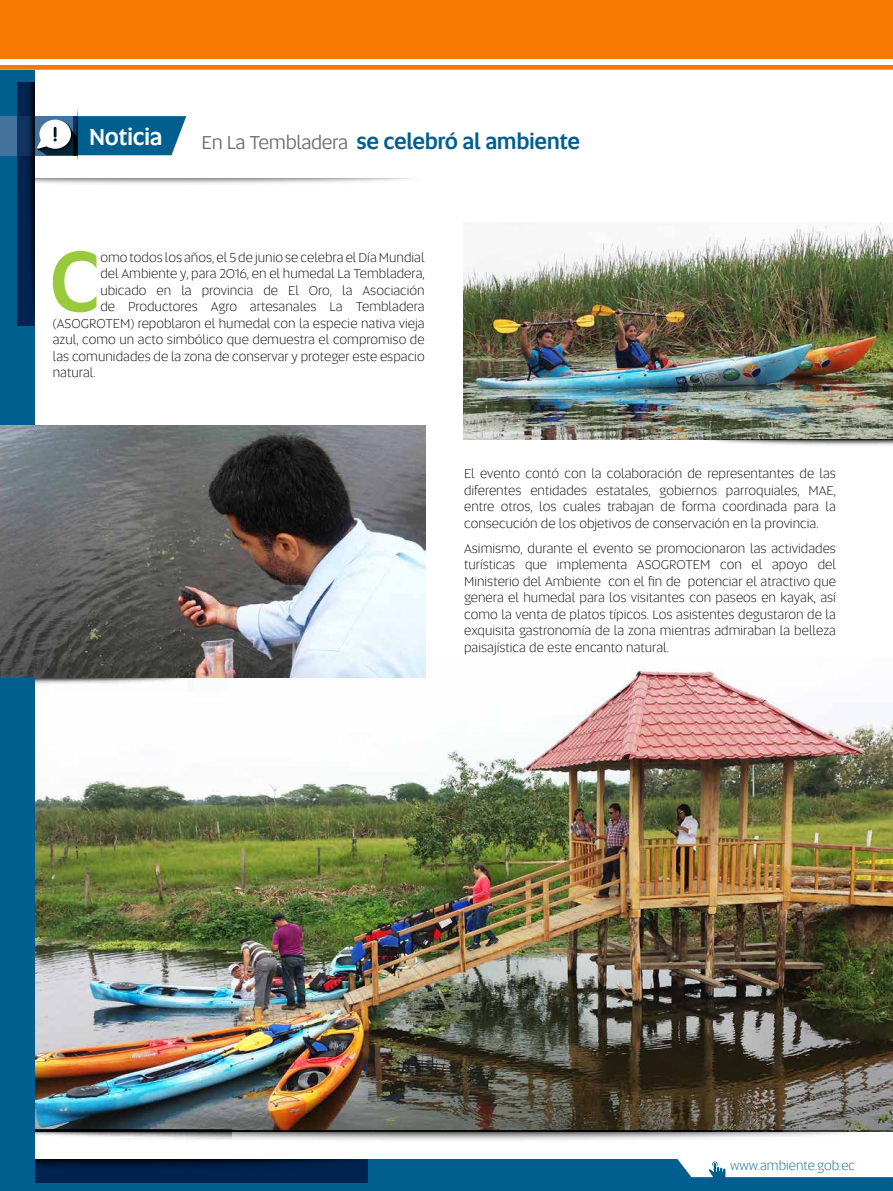
<style>
.page{position:relative;width:893px;height:1191px;background:#fff}
.page>*{position:absolute;margin:0;border:0;box-sizing:border-box;transform-origin:0 0}
.t1{font:500 86.25px "Altis";color:#98ca3c}
.t2{font:500 23.4px "Altis";letter-spacing:-.02em;color:#fff}
.t3{font:500 21.9px "Altis";letter-spacing:-.02em;color:#005f8e}
.t4{font:300 13.5px/16.5px "Altis";color:#000;text-align:justify}
.t5{font:300 13.5px "Altis";color:#005f8e}
.s1{font-weight:400;font-size:19.5px;color:#6d6e71}
</style>
<div class="page">
<img style="left:34px;top:669px;width:859px;height:485px">
<svg style="left:0;top:1159px;width:893px;height:32px;background:#004875"></svg>
<svg style="left:670px;top:1138px;width:223px;height:40px"></svg>
<img style="left:34px;top:179px;width:371px;height:14px">
<img style="left:463px;top:222px;width:430px;height:217px">
<img style="left:702px;top:439px;width:191px;height:7px">
<img style="left:34px;top:1129px;width:197px;height:14px">
<img style="left:34px;top:677px;width:158px;height:14px">
<div style="left:0;top:0;width:34px;height:1191px;background:#005f8e"></div>
<svg style="left:0;top:116px;width:186px;height:39px;background:#33769b"></svg>
<img style="left:74px;top:110px;width:4px;height:51px">
<img style="left:17px;top:83px;width:17px;height:242px">
<div style="left:0;top:0;width:893px;height:69px;background:#f97802"></div>
<div style="left:0;top:60px;width:893px;height:5px;background:#fff"></div>
<img style="left:0;top:425px;width:426px;height:252px">
<h2 class="t2" style="left:89px;top:119px;width:75px">Noticia</h2>
<h3 class="t3" style="left:202px;top:125px;width:380px"><span class="s1">En La Tembladera</span> se celebró al ambiente</h3>
<h1 class="t1" style="left:49px;top:217px;width:52px">C</h1>
<p class="t4" style="left:100px;top:248px;width:326px">omo todos los años, el 5 de junio se celebra el Día Mundial</p>
<p class="t4" style="left:100px;top:265px;width:326px">del Ambiente y, para 2016, en el humedal La Tembladera,</p>
<p class="t4" style="left:100px;top:281px;width:326px">ubicado en la provincia de El Oro, la Asociación</p>
<p class="t4" style="left:100px;top:298px;width:326px">de Productores Agro artesanales La Tembladera</p>
<p class="t4" style="left:53px;top:314px;width:373px">(ASOGROTEM) repoblaron el humedal con la especie nativa vieja</p>
<p class="t4" style="left:53px;top:331px;width:373px">azul, como un acto simbólico que demuestra el compromiso de</p>
<p class="t4" style="left:53px;top:347px;width:373px">las comunidades de la zona de conservar y proteger este espacio</p>
<p class="t4" style="left:53px;top:364px;width:44px">natural.</p>
<p class="t4" style="left:464px;top:465px;width:373px">El evento contó con la colaboración de representantes de las diferentes entidades estatales, gobiernos parroquiales, MAE, entre otros, los cuales trabajan de forma coordinada para la consecución de los objetivos de conservación en la provincia.</p>
<p class="t4" style="left:464px;top:539px;width:373px">Asimismo, durante el evento se promocionaron las actividades turísticas que implementa ASOGROTEM con el apoyo del Ministerio del Ambiente con el fin de potenciar el atractivo que genera el humedal para los visitantes con paseos en kayak, así como la venta de platos típicos. Los asistentes degustaron de la exquisita gastronomía de la zona mientras admiraban la belleza paisajística de este encanto natural.</p>
<p class="t5" style="left:730px;top:1156px;width:126px">www.ambiente.gob.ec</p>
</div>
